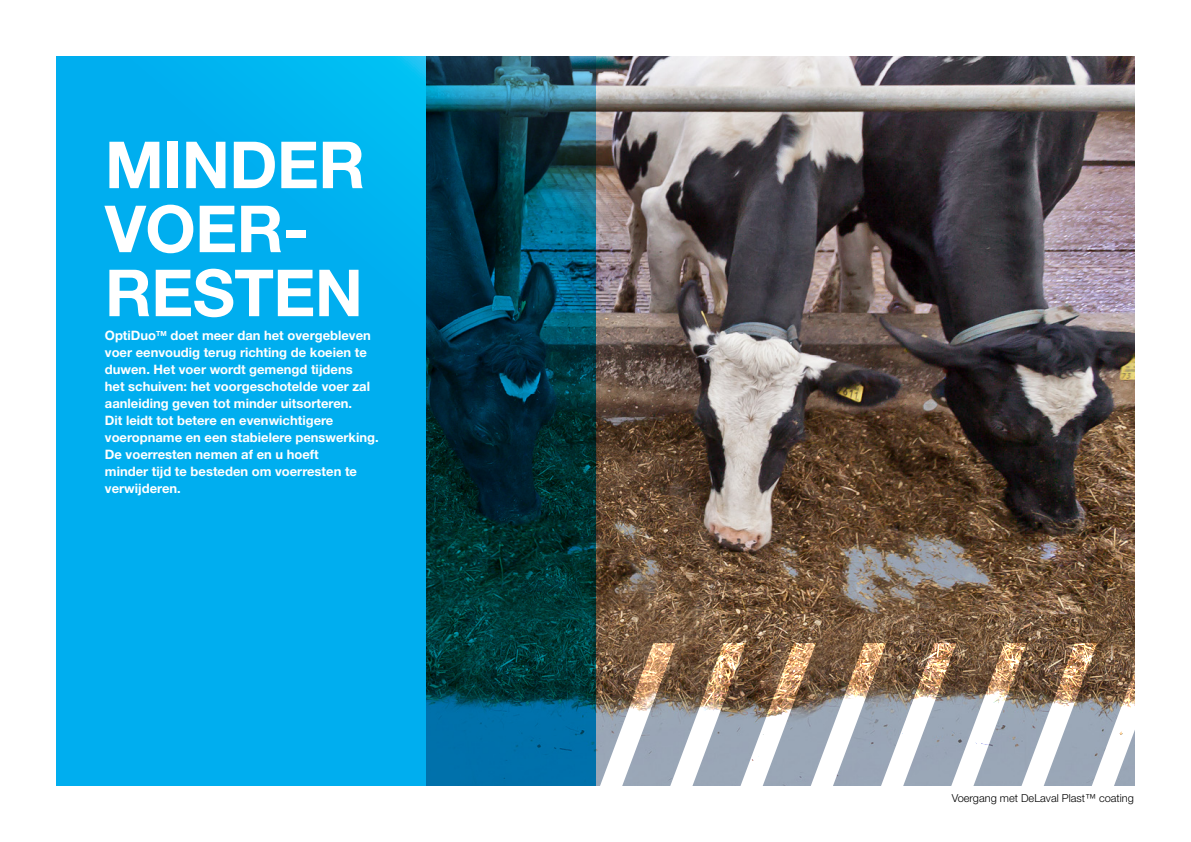
<style>
.page{position:relative;width:1191px;height:842px;background:#fff}
.page>*{position:absolute;margin:0;border:0;box-sizing:border-box;transform-origin:0 0}
.t1{font:700 194.5px "Helvetica Neue LT Std";color:#fff}
.Copy{font:700 65px "Helvetica Neue LT Std";letter-spacing:-.01em;color:#fff}
.intro_copy{font:700 13px/17px "Helvetica Neue LT Std";color:#fff}
.intro_copy-2{font:300 11px "Helvetica Neue LT Std";color:#000}
</style>
<div class="page">
<img style="left:595px;top:57px;width:539px;height:728px">
<svg style="left:57px;top:57px;width:538px;height:728px;background:#018cbd"></svg>
<p class="Copy" style="left:105px;top:125px;width:262px">MINDER</p>
<p class="Copy" style="left:105px;top:189px;width:206px">VOER-</p>
<p class="Copy" style="left:105px;top:253px;width:259px">RESTEN</p>
<p class="intro_copy" style="left:105px;top:327px;width:275px">OptiDuo<sup>TM</sup> doet meer dan het overgebleven voer eenvoudig terug richting de koeien te duwen. Het voer wordt gemengd tijdens<br>het schuiven: het voorgeschotelde voer zal aanleiding geven tot minder uitsorteren.<br>Dit leidt tot betere en evenwichtigere voeropname en een stabielere penswerking.<br>De voerresten nemen af en u hoeft<br>minder tijd te besteden om voerresten te verwijderen.</p>
<h1 class="t1" style="left:601px;top:596px;width:565px">////////</h1>
<p class="intro_copy-2" style="left:951px;top:791px;width:184px">Voergang met DeLaval Plast™ coating</p>
</div>
